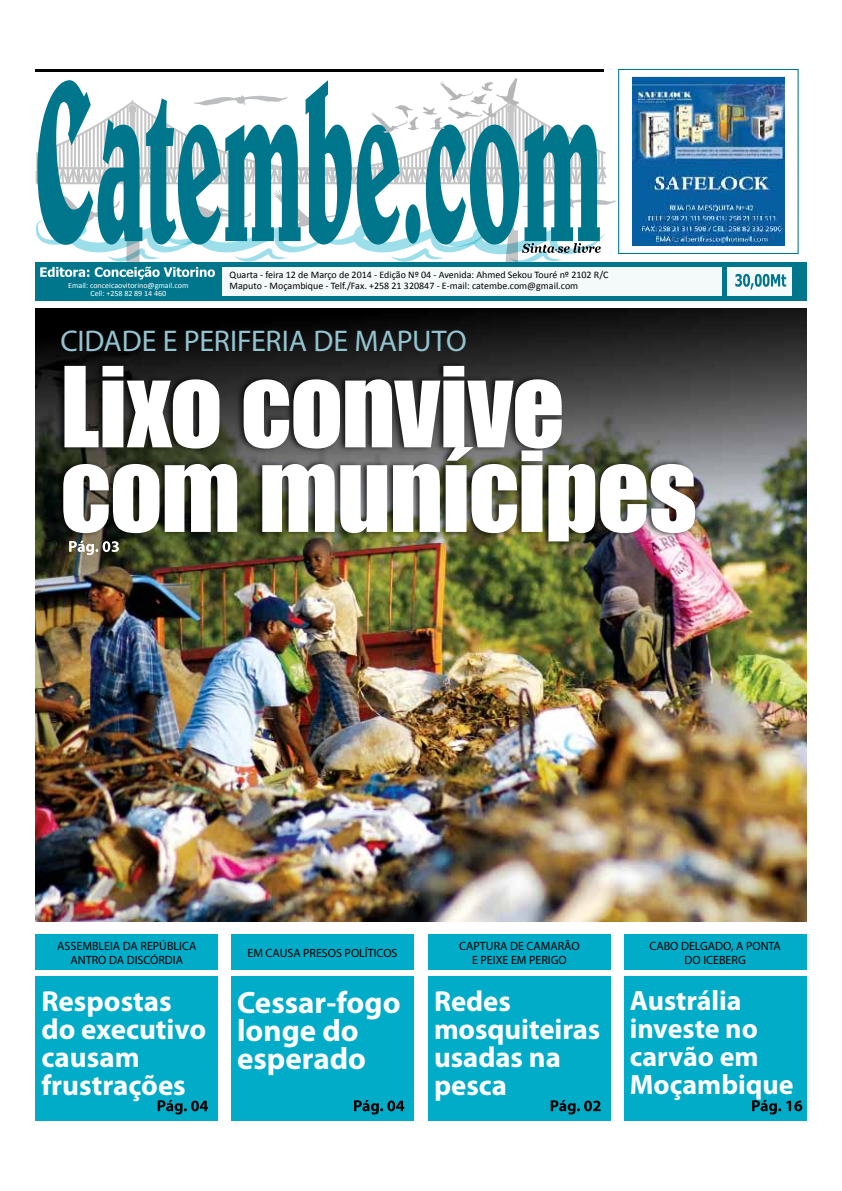
<style>
.page{position:relative;width:842px;height:1191px;background:#fff}
.page>*{position:absolute;margin:0;border:0;box-sizing:border-box;transform-origin:0 0}
.t1{font:700 230.1px "Belwe Std";letter-spacing:-.005em;color:#00768c;scale:.38 1}
.t2{font:103px/84.6px "Impact";letter-spacing:-.01em;color:#fff}
.t3{font:700 31px/28px "Myriad Pro";color:#fff}
.t4{font:30px "Myriad Pro";letter-spacing:-.01em;color:#93c4d0}
.t5{font:700 29px/28px "Myriad Pro";color:#fff}
.t6{font:700 28px/28px "Myriad Pro";color:#fff}
.t7{font:12px/14.4px "Myriad Pro";color:#000;text-align:center}
.t8{font:10px/11px "Calibri";color:#000}
.t9{font:8px/8px "Calibri";color:#fff;text-align:center}
</style>
<div class="page">
<hr style="left:35px;top:69px;width:569px;height:3px;background:#000">
<div style="left:618px;top:69px;width:181px;height:185px;border:1px solid #00768c"></div>
<img style="left:632px;top:76px;width:153px;height:170px">
<div style="left:35px;top:262px;width:771px;height:38px;background:#00768c"></div>
<div style="left:222px;top:267px;width:570px;height:28px;background:#f4f9fa"></div>
<svg style="left:35px;top:78px;width:582px;height:201px"></svg>
<svg style="left:735px;top:274px;width:51px;height:15px"></svg>
<hr style="left:722px;top:262px;width:4px;height:38px;background:#00768c">
<div style="left:36px;top:934px;width:182px;height:36px;background:#00acc8"></div>
<div style="left:231px;top:934px;width:183px;height:36px;background:#00acc8"></div>
<div style="left:428px;top:934px;width:183px;height:36px;background:#00acc8"></div>
<div style="left:624px;top:934px;width:182px;height:36px;background:#00acc8"></div>
<div style="left:36px;top:976px;width:182px;height:144px;background:#00acc8"></div>
<div style="left:231px;top:976px;width:183px;height:144px;background:#00acc8"></div>
<div style="left:428px;top:976px;width:183px;height:144px;background:#00acc8"></div>
<div style="left:624px;top:976px;width:182px;height:144px;background:#00acc8"></div>
<img style="left:35px;top:308px;width:771px;height:613px">
<div style="left:55px;top:360px;width:643px;height:186px;background:#000;opacity:.75"></div>
<svg style="left:752px;top:1100px;width:50px;height:14px"></svg>
<svg style="left:551px;top:1100px;width:49px;height:14px"></svg>
<svg style="left:158px;top:1100px;width:50px;height:14px"></svg>
<svg style="left:354px;top:1100px;width:50px;height:14px"></svg>
<svg style="left:69px;top:540px;width:50px;height:15px"></svg>
<h1 class="t1" style="left:36px;top:24px;width:1495px">Catembe.com</h1>
<p class="t8" style="left:230px;top:269px;width:380px">Quarta - feira 12 de Março de 2014 - Edição Nº 04 - Avenida: Ahmed Sekou Touré nº 2102 R/C<br>Maputo - Moçambique - Telf./Fax. +258 21 320847 - E-mail: catembe.com@gmail.com</p>
<p class="t9" style="left:68px;top:281px;width:122px">Email: conceicaovitorino@gmail.com<br>Cell: +258 82 89 14 460</p>
<h3 class="t4" style="left:61px;top:322px;width:408px">CIDADE E PERIFERIA DE MAPUTO</h3>
<h2 class="t2" style="left:60px;top:362px;width:638px">Lixo convive com munícipes</h2>
<p class="t7" style="left:57px;top:938px;width:141px">ASSEMBLEIA DA REPÚBLICA<br>ANTRO DA DISCÓRDIA</p>
<p class="t7" style="left:248px;top:945px;width:151px">EM CAUSA PRESOS POLÍTICOS</p>
<p class="t7" style="left:459px;top:938px;width:122px">CAPTURA DE CAMARÃO<br>E PEIXE EM PERIGO</p>
<p class="t7" style="left:649px;top:938px;width:133px">CABO DELGADO, A PONTA<br>DO ICEBERG</p>
<h3 class="t5" style="left:41px;top:986px;width:166px">Respostas do executivo causam frustrações</h3>
<h3 class="t3" style="left:237px;top:987px;width:165px">Cessar-fogo longe do esperado</h3>
<h3 class="t5" style="left:434px;top:986px;width:168px">Redes mosquiteiras usadas na pesca</h3>
<h3 class="t6" style="left:630px;top:986px;width:165px">Austrália investe no carvão em<br>Moçambique</h3>
</div>
